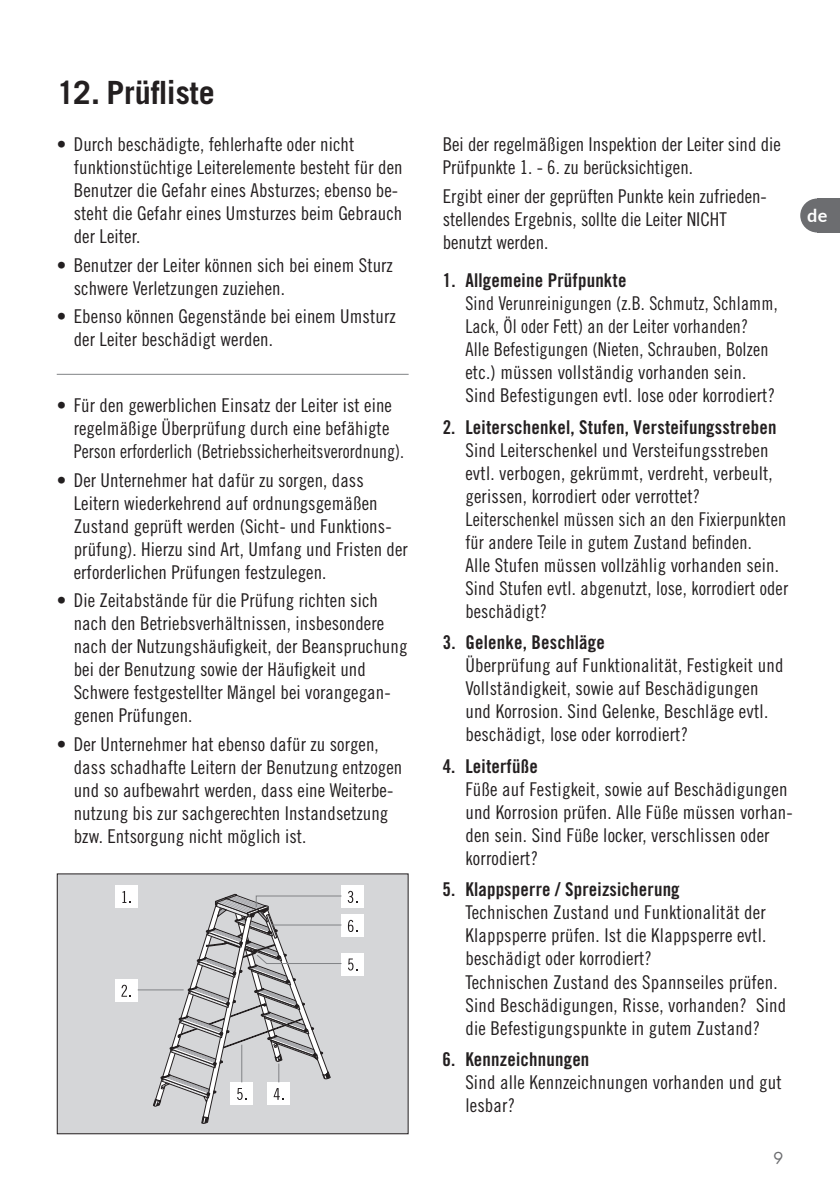
<style>
.page{position:relative;width:840px;height:1191px;background:#fff}
.page>*{position:absolute;margin:0;border:0;box-sizing:border-box;transform-origin:0 0}
.t1{font:700 32px "Trade Gothic";color:#231f20}
.t2{font:19px/23px "Trade Gothic Cond Eighteen";letter-spacing:.005em;color:#231f20}
.t3{font:19px/23px "Trade Gothic Cond Eighteen";letter-spacing:.005em;color:#231f20;scale:.95 1}
.t4{font:19px "Trade Gothic Bold Cond Twenty";letter-spacing:.01em;color:#231f20}
.t5{font:700 18px "Lato";color:#fff}
.t6{font:16px "Futura";color:#6c6d70}
</style>
<div class="page">
<div style="left:57px;top:874px;width:351px;height:259px;background:#d5d6d8"></div>
<div style="left:115px;top:979px;width:23px;height:23px;background:#fff"></div>
<svg style="left:121px;top:984px;width:10px;height:12px"></svg>
<hr style="left:138px;top:989px;width:45px;height:1px;background:#808285">
<div style="left:115px;top:885px;width:23px;height:23px;background:#fff"></div>
<svg style="left:122px;top:891px;width:9px;height:12px"></svg>
<div style="left:341px;top:885px;width:23px;height:23px;background:#fff"></div>
<div style="left:341px;top:953px;width:23px;height:22px;background:#fff"></div>
<div style="left:341px;top:914px;width:23px;height:23px;background:#fff"></div>
<svg style="left:152px;top:891px;width:205px;height:233px"></svg>
<hr style="left:271px;top:924px;width:70px;height:1px;background:#808285">
<div style="left:57px;top:873px;width:351px;height:261px;border:1px solid #231f20"></div>
<div style="left:816px;top:198px;width:23px;height:34px;background:#6c6d70"></div>
<div style="left:799px;top:198px;width:34px;height:34px;background:#6c6d70;border-radius:50%"></div>
<hr style="left:57px;top:374px;width:351px;height:1px;background:#808285">
<h1 class="t1" style="left:57px;top:73px;width:159px">12. Prüfliste</h1>
<p class="t2" style="left:74px;top:132px;width:330px;text-indent:-17px">• Durch beschädigte, fehlerhafte oder nicht funktionstüchtige Leiterelemente besteht für den Benutzer die Gefahr eines Absturzes; ebenso be&shy;steht die Gefahr eines Umsturzes beim Gebrauch der Leiter.</p>
<p class="t2" style="left:74px;top:253px;width:320px;text-indent:-17px">• Benutzer der Leiter können sich bei einem Sturz schwere Verletzungen zuziehen.</p>
<p class="t2" style="left:74px;top:305px;width:323px;text-indent:-17px">• Ebenso können Gegenstände bei einem Umsturz der Leiter beschädigt werden.</p>
<p class="t2" style="left:74px;top:393px;width:332px;text-indent:-17px">• Für den gewerblichen Einsatz der Leiter ist eine regelmäßige Überprüfung durch eine befähigte<br>Person erforderlich (Betriebssicherheitsverordnung).</p>
<p class="t2" style="left:74px;top:468px;width:335px;text-indent:-17px">• Der Unternehmer hat dafür zu sorgen, dass Leitern wiederkehrend auf ordnungsgemäßen Zustand geprüft werden (Sicht- und Funktions&shy;prüfung). Hierzu sind Art, Umfang und Fristen der erforderlichen Prüfungen festzulegen.</p>
<p class="t2" style="left:74px;top:589px;width:335px;text-indent:-17px">• Die Zeitabstände für die Prüfung richten sich nach den Betriebsverhältnissen, insbesondere nach der Nutzungshäufigkeit, der Beanspruchung bei der Benutzung sowie der Häufigkeit und Schwere festgestellter Mängel bei vorangegan&shy;genen Prüfungen.</p>
<p class="t2" style="left:74px;top:732px;width:330px;text-indent:-17px">• Der Unternehmer hat ebenso dafür zu sorgen, dass schadhafte Leitern der Benutzung entzogen und so aufbewahrt werden, dass eine Weiterbe&shy;nutzung bis zur sachgerechten Instandsetzung bzw. Entsorgung nicht möglich ist.</p>
<p class="t2" style="left:442px;top:133px;width:339px">Bei der regelmäßigen Inspektion der Leiter sind die<br>Prüfpunkte 1. - 6. zu berücksichtigen.</p>
<p class="t2" style="left:442px;top:184px;width:325px">Ergibt einer der geprüften Punkte kein zufrieden&shy;stellendes Ergebnis, sollte die Leiter NICHT benutzt werden.</p>
<p class="t4" style="left:442px;top:269px;width:185px">1. Allgemeine Prüfpunkte</p>
<p class="t3" style="left:465px;top:292px;width:330px">Sind Verunreinigungen (z.B. Schmutz, Schlamm, Lack, Öl oder Fett) an der Leiter vorhanden?<br>Alle Befestigungen (Nieten, Schrauben, Bolzen etc.) müssen vollständig vorhanden sein.<br>Sind Befestigungen evtl. lose oder korrodiert?</p>
<p class="t4" style="left:442px;top:415px;width:335px">2. Leiterschenkel, Stufen, Versteifungsstreben</p>
<p class="t2" style="left:465px;top:438px;width:324px">Sind Leiterschenkel und Versteifungsstreben evtl. verbogen, gekrümmt, verdreht, verbeult, gerissen, korrodiert oder verrottet?<br>Leiterschenkel müssen sich an den Fixierpunkten für andere Teile in gutem Zustand befinden.<br>Alle Stufen müssen vollzählig vorhanden sein.<br>Sind Stufen evtl. abgenutzt, lose, korrodiert oder beschädigt?</p>
<p class="t4" style="left:442px;top:631px;width:163px">3. Gelenke, Beschläge</p>
<p class="t2" style="left:465px;top:654px;width:319px">Überprüfung auf Funktionalität, Festigkeit und Vollständigkeit, sowie auf Beschädigungen und Korrosion. Sind Gelenke, Beschläge evtl. beschädigt, lose oder korrodiert?</p>
<p class="t4" style="left:442px;top:754px;width:97px">4. Leiterfüße</p>
<p class="t2" style="left:465px;top:777px;width:329px">Füße auf Festigkeit, sowie auf Beschädigungen und Korrosion prüfen. Alle Füße müssen vorhan&shy;den sein. Sind Füße locker, verschlissen oder korrodiert?</p>
<p class="t4" style="left:442px;top:878px;width:238px">5. Klappsperre / Spreizsicherung</p>
<p class="t2" style="left:465px;top:901px;width:322px">Technischen Zustand und Funktionalität der Klappsperre prüfen. Ist die Klappsperre evtl. beschädigt oder korrodiert?<br>Technischen Zustand des Spannseiles prüfen.<br>Sind Beschädigungen, Risse, vorhanden? Sind die Befestigungspunkte in gutem Zustand?</p>
<p class="t4" style="left:442px;top:1047px;width:148px">6. Kennzeichnungen</p>
<p class="t2" style="left:465px;top:1070px;width:317px">Sind alle Kennzeichnungen vorhanden und gut lesbar?</p>
<p class="t5" style="left:806px;top:202px;width:22px">de</p>
<p class="t6" style="left:773px;top:1146px;width:11px">9</p>
</div>
